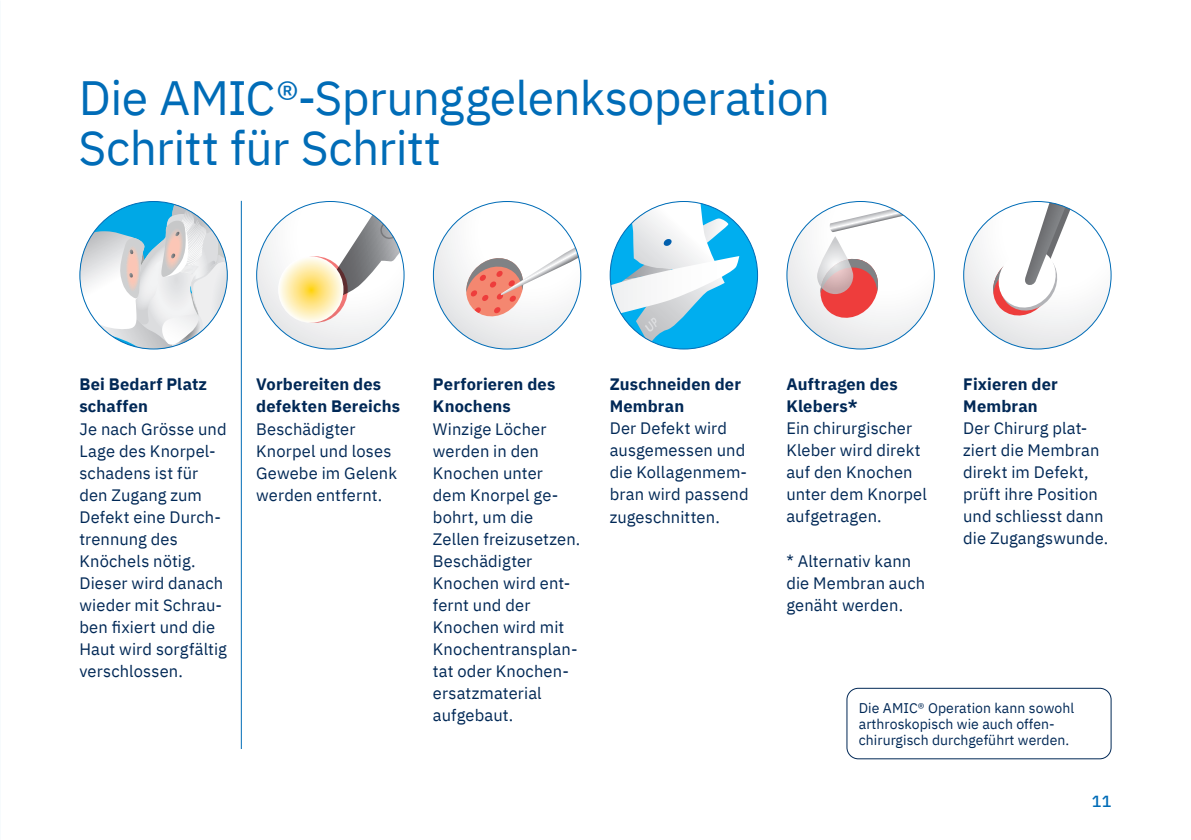
<style>
.page{position:relative;width:1191px;height:840px;background:#fff}
.page>*{position:absolute;margin:0;border:0;box-sizing:border-box;transform-origin:0 0}
.t1{font:48px/49.4px "IBM Plex Sans";letter-spacing:-.015em;color:#006cb7}
.t2{font:16.4px/22px "IBM Plex Sans";letter-spacing:.01em;color:#002856}
.t3{font:700 16.4px/22px "IBM Plex Sans";letter-spacing:.01em;color:#002856}
.t4{font:500 16px "IBM Plex Sans";color:#006cb7}
.t5{font:14px/16px "IBM Plex Sans";letter-spacing:.005em;color:#002856}
</style>
<div class="page">
<svg style="left:257px;top:201px;width:147px;height:148px"></svg>
<svg style="left:325px;top:201px;width:79px;height:100px"></svg>
<svg style="left:282px;top:256px;width:66px;height:66px"></svg>
<svg style="left:278px;top:256px;width:65px;height:66px;background:#feeeb4"></svg>
<svg style="left:433px;top:202px;width:148px;height:146px"></svg>
<div style="left:610px;top:201px;width:147px;height:148px;background:#00aeef;border-radius:74px"></div>
<svg style="left:610px;top:201px;width:129px;height:140px"></svg>
<svg style="left:787px;top:201px;width:147px;height:148px"></svg>
<svg style="left:817px;top:255px;width:64px;height:66px"></svg>
<svg style="left:829px;top:209px;width:75px;height:23px"></svg>
<svg style="left:817px;top:236px;width:36px;height:58px"></svg>
<svg style="left:963px;top:201px;width:148px;height:148px"></svg>
<svg style="left:990px;top:201px;width:121px;height:118px"></svg>
<svg style="left:80px;top:201px;width:147px;height:148px"></svg>
<hr style="left:241px;top:201px;width:1px;height:547px;background:#006cb7">
<div style="left:846px;top:687px;width:265px;height:71px;border:1px solid #002856;border-radius:11px"></div>
<h1 class="t1" style="left:78px;top:69px;width:753px">Die AMIC®-Sprunggelenksoperation<br>Schritt für Schritt</h1>
<p class="t3" style="left:79px;top:372px;width:129px">Bei Bedarf Platz schaffen</p>
<p class="t2" style="left:79px;top:416px;width:149px">Je nach Grösse und<br>Lage des Knorpel&shy;schadens ist für den Zugang zum<br>Defekt eine Durch&shy;trennung des<br>Knöchels nötig.<br>Dieser wird danach wieder mit Schrau&shy;ben fixiert und die<br>Haut wird sorgfältig verschlossen.</p>
<p class="t3" style="left:256px;top:372px;width:145px">Vorbereiten des defekten Bereichs</p>
<p class="t2" style="left:256px;top:416px;width:142px">Beschädigter<br>Knorpel und loses<br>Gewebe im Gelenk werden entfernt.</p>
<p class="t3" style="left:433px;top:372px;width:124px">Perforieren des<br>Knochens</p>
<p class="t2" style="left:433px;top:416px;width:149px">Winzige Löcher werden in den<br>Knochen unter dem Knorpel ge&shy;bohrt, um die<br>Zellen freizusetzen.<br>Beschädigter<br>Knochen wird ent&shy;fernt und der<br>Knochen wird mit<br>Knochentransplan&shy;tat oder Knochen&shy;ersatzmaterial aufgebaut.</p>
<p class="t3" style="left:609px;top:372px;width:133px">Zuschneiden der<br>Membran</p>
<p class="t2" style="left:609px;top:416px;width:140px">Der Defekt wird ausgemessen und die Kollagenmem&shy;bran wird passend zugeschnitten.</p>
<p class="t3" style="left:786px;top:372px;width:113px">Auftragen des<br>Klebers*</p>
<p class="t2" style="left:786px;top:416px;width:142px">Ein chirurgischer<br>Kleber wird direkt auf den Knochen unter dem Knorpel aufgetragen.</p>
<p class="t2" style="left:786px;top:548px;width:140px">* Alternativ kann die Membran auch genäht werden.</p>
<p class="t3" style="left:963px;top:372px;width:96px">Fixieren der<br>Membran</p>
<p class="t2" style="left:963px;top:416px;width:147px">Der Chirurg plat&shy;ziert die Membran direkt im Defekt, prüft ihre Position und schliesst dann die Zugangswunde.</p>
<p class="t5" style="left:858px;top:698px;width:217px">Die AMIC® Operation kann sowohl arthroskopisch wie auch offen&shy;chirurgisch durchgeführt werden.</p>
<p class="t4" style="left:1091px;top:788px;width:21px">11</p>
</div>
